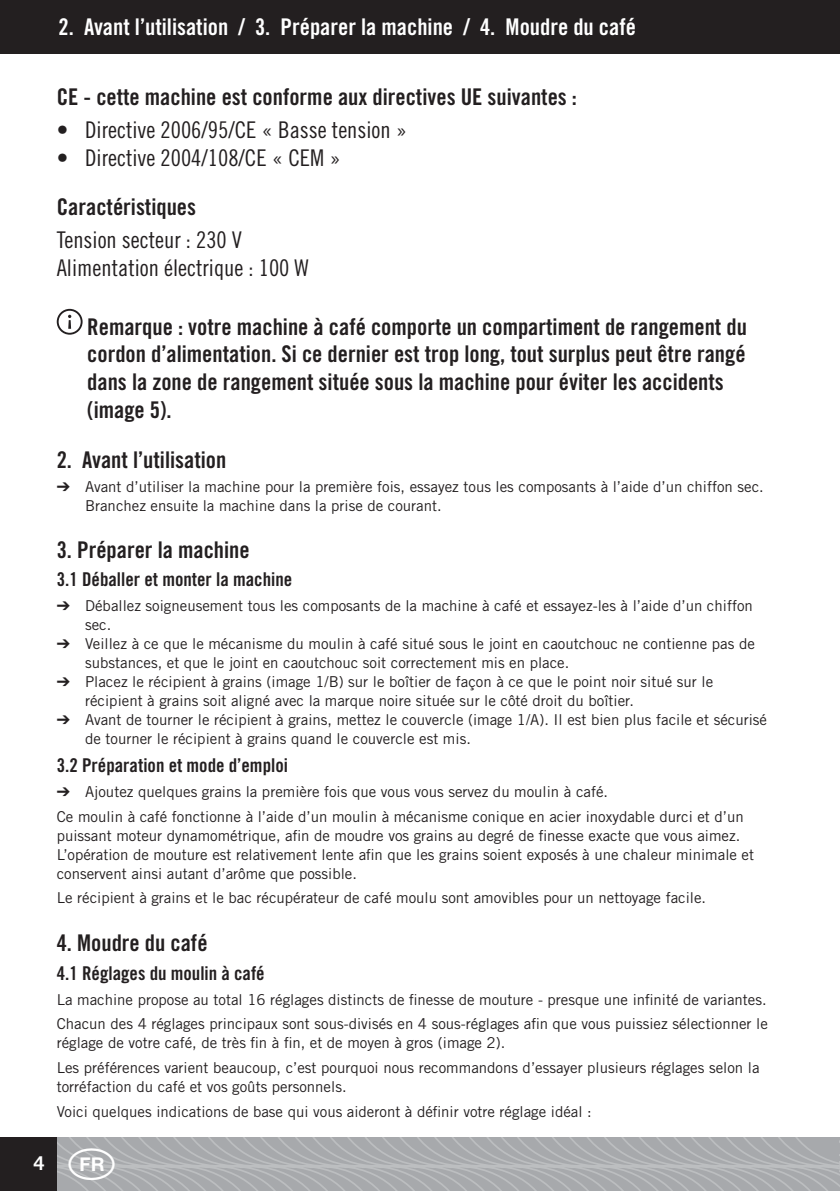
<style>
.page{position:relative;width:840px;height:1191px;background:#fff}
.page>*{position:absolute;margin:0;border:0;box-sizing:border-box;transform-origin:0 0}
.t1{font:23px/27.6px "Trade Gothic LT Std Bd Cn 20";color:#231f20}
.t2{font:23px/27.6px "Trade Gothic LT Std Cn 18";color:#231f20}
.t3{font:23px "Trade Gothic LT Std Bd Cn 20";color:#fff}
.t4{font:19px "Trade Gothic LT Std Bd Cn 20";color:#231f20}
.t5{font:700 19px "Trade Gothic LT Std";color:#fff}
.t6{font:15px/19px "Trade Gothic LT Std";color:#231f20}
</style>
<div class="page">
<svg style="left:57px;top:309px;width:25px;height:26px"></svg>
<div style="left:0;top:0;width:839px;height:53px;background:#231f20"></div>
<svg style="left:57px;top:1137px;width:782px;height:54px;background:#acaeb0"></svg>
<svg style="left:839px;top:1137px;width:1px;height:54px"></svg>
<div style="left:0;top:1137px;width:56px;height:54px;background:#231f20"></div>
<svg style="left:69px;top:1148px;width:46px;height:32px"></svg>
<h1 class="t3" style="left:59px;top:13px;width:578px">2. Avant l’utilisation / 3. Préparer la machine / 4. Moudre du café</h1>
<h1 class="t1" style="left:57px;top:83px;width:521px">CE - cette machine est conforme aux directives UE suivantes :</h1>
<h1 class="t2" style="left:57px;top:116px;width:352px">• Directive 2006/95/CE « Basse tension »</h1>
<h1 class="t2" style="left:57px;top:144px;width:285px">• Directive 2004/108/CE « CEM »</h1>
<h1 class="t1" style="left:57px;top:192px;width:141px">Caractéristiques</h1>
<h1 class="t2" style="left:57px;top:226px;width:253px">Tension secteur : 230 V<br>Alimentation électrique : 100 W</h1>
<p class="t1" style="left:87px;top:313px;width:660px">Remarque : votre machine à café comporte un compartiment de rangement du cordon d’alimentation. Si ce dernier est trop long, tout surplus peut être rangé dans la zone de rangement située sous la machine pour éviter les accidents (image 5).</p>
<h1 class="t1" style="left:57px;top:445px;width:171px">2. Avant l’utilisation</h1>
<p class="t6" style="left:85px;top:477px;width:679px;text-indent:-28px">➔ Avant d’utiliser la machine pour la première fois, essayez tous les composants à l’aide d’un chiffon sec.<br>Branchez ensuite la machine dans la prise de courant.</p>
<h1 class="t1" style="left:57px;top:535px;width:194px">3. Préparer la machine</h1>
<p class="t4" style="left:57px;top:568px;width:237px">3.1 Déballer et monter la machine</p>
<p class="t6" style="left:85px;top:596px;width:668px;text-indent:-28px">➔ Déballez soigneusement tous les composants de la machine à café et essayez-les à l’aide d’un chiffon sec.</p>
<p class="t6" style="left:85px;top:634px;width:670px;text-indent:-28px">➔ Veillez à ce que le mécanisme du moulin à café situé sous le joint en caoutchouc ne contienne pas de substances, et que le joint en caoutchouc soit correctement mis en place.</p>
<p class="t6" style="left:85px;top:672px;width:629px;text-indent:-28px">➔ Placez le récipient à grains (image 1/B) sur le boîtier de façon à ce que le point noir situé sur le récipient à grains soit aligné avec la marque noire située sur le côté droit du boîtier.</p>
<p class="t6" style="left:85px;top:710px;width:683px;text-indent:-28px">➔ Avant de tourner le récipient à grains, mettez le couvercle (image 1/A). Il est bien plus facile et sécurisé de tourner le récipient à grains quand le couvercle est mis.</p>
<p class="t4" style="left:57px;top:754px;width:233px">3.2 Préparation et mode d’emploi</p>
<p class="t6" style="left:57px;top:779px;width:688px;line-height:24.6px">➔ Ajoutez quelques grains la première fois que vous vous servez du moulin à café.<br>Ce moulin à café fonctionne à l’aide d’un moulin à mécanisme conique en acier inoxydable durci et d’un</p>
<p class="t6" style="left:57px;top:825px;width:698px">puissant moteur dynamométrique, afin de moudre vos grains au degré de finesse exacte que vous aimez.<br>L’opération de mouture est relativement lente afin que les grains soient exposés à une chaleur minimale et conservent ainsi autant d’arôme que possible.</p>
<p class="t6" style="left:57px;top:888px;width:650px">Le récipient à grains et le bac récupérateur de café moulu sont amovibles pour un nettoyage facile.</p>
<h1 class="t1" style="left:57px;top:929px;width:152px">4. Moudre du café</h1>
<p class="t4" style="left:57px;top:961px;width:209px">4.1 Réglages du moulin à café</p>
<p class="t6" style="left:57px;top:986px;width:712px;line-height:24.6px">La machine propose au total 16 réglages distincts de finesse de mouture - presque une infinité de variantes.<br>Chacun des 4 réglages principaux sont sous-divisés en 4 sous-réglages afin que vous puissiez sélectionner le</p>
<p class="t6" style="left:57px;top:1030px;width:704px;line-height:24.6px">réglage de votre café, de très fin à fin, et de moyen à gros (image 2).<br>Les préférences varient beaucoup, c’est pourquoi nous recommandons d’essayer plusieurs réglages selon la</p>
<p class="t6" style="left:57px;top:1074px;width:536px;line-height:24.6px">torréfaction du café et vos goûts personnels.<br>Voici quelques indications de base qui vous aideront à définir votre réglage idéal :</p>
<p class="t5" style="left:34px;top:1151px;width:12px">4</p>
</div>
